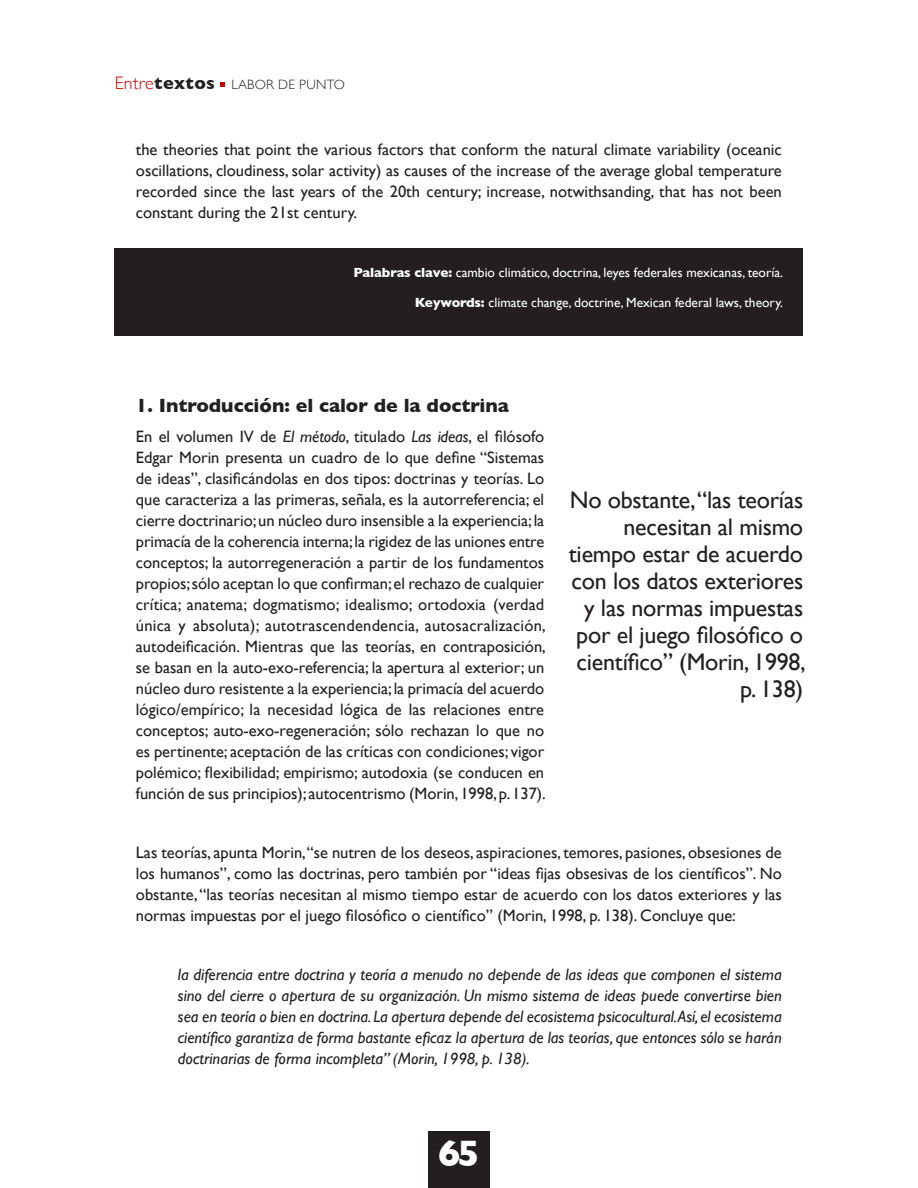
<style>
.page{position:relative;width:918px;height:1188px;background:#fff}
.page>*{position:absolute;margin:0;border:0;box-sizing:border-box;transform-origin:0 0}
.t1{font:700 37.5px "Gill Sans";color:#fff}
._7_BalazosA{font:24px/27px "Gill Sans";letter-spacing:-.01em;color:#231f20;text-align:right}
._2_SUBTITULOS{font:700 19.5px "Gill Sans";color:#231f20}
._1_CUERPO_GENERAL{font:16.5px/21px "Gill Sans";color:#231f20;text-align:justify}
._6_Citas_varias{font:italic 16.5px/21px "Gill Sans";color:#231f20;text-align:justify}
._4_PALABRAS_CLAVE{font:13.5px "Gill Sans";color:#fff}
.t2{font:300 13.5px "Gill Sans";letter-spacing:.02em;color:#231f20}
.s1{font-size:18px;color:#c90000}
.s2{font-weight:700;font-size:18px}
.s3{font-weight:700}
.s4{font-style:italic}
</style>
<div class="page">
<svg style="left:221px;top:82px;width:4px;height:4px"></svg>
<div style="left:428px;top:1131px;width:61px;height:57px;background:#231f20"></div>
<div style="left:115px;top:248px;width:688px;height:88px;background:#231f20"></div>
<p class="t2" style="left:115px;top:74px;width:232px"><span class="s1">Entre</span><span class="s2">textos</span> LABOR DE PUNTO</p>
<p class="_1_CUERPO_GENERAL" style="left:136px;top:139px;width:647px">the theories that point the various factors that conform the natural climate variability (oceanic oscillations, cloudiness, solar activity) as causes of the increase of the average global temperature recorded since the last years of the 20th century; increase, notwithsanding, that has not been constant during the 21st century.</p>
<p class="_4_PALABRAS_CLAVE" style="left:354px;top:265px;width:431px"><span class="s3">Palabras clave:</span> cambio climático, doctrina, leyes federales mexicanas, teoría.</p>
<p class="_4_PALABRAS_CLAVE" style="left:415px;top:294px;width:370px"><span class="s3">Keywords:</span> climate change, doctrine, Mexican federal laws, theory.</p>
<p class="_2_SUBTITULOS" style="left:136px;top:390px;width:374px">1. Introducción: el calor de la doctrina</p>
<p class="_1_CUERPO_GENERAL" style="left:136px;top:426px;width:412px">En el volumen IV de <span class="s4">El método</span>, titulado <span class="s4">Las ideas</span>, el filósofo Edgar Morin presenta un cuadro de lo que define “Sistemas de ideas”, clasificándolas en dos tipos: doctrinas y teorías. Lo que caracteriza a las primeras, señala, es la autorreferencia; el cierre doctrinario; un núcleo duro insensible a la experiencia; la primacía de la coherencia interna; la rigidez de las uniones entre conceptos; la autorregeneración a partir de los fundamentos propios; sólo aceptan lo que confirman; el rechazo de cualquier crítica; anatema; dogmatismo; idealismo; ortodoxia (verdad única y absoluta); autotrascendendencia, autosacralización, autodeificación. Mientras que las teorías, en contraposición, se basan en la auto-exo-referencia; la apertura al exterior; un núcleo duro resistente a la experiencia; la primacía del acuerdo lógico/empírico; la necesidad lógica de las relaciones entre conceptos; auto-exo-regeneración; sólo rechazan lo que no es pertinente; aceptación de las críticas con condiciones; vigor polémico; flexibilidad; empirismo; autodoxia (se conducen en función de sus principios); autocentrismo (Morin, 1998, p. 137).</p>
<p class="_7_BalazosA" style="left:569px;top:486px;width:238px">No obstante,“las teorías necesitan al mismo tiempo estar de acuerdo con los datos exteriores y las normas impuestas por el juego filosófico o científico” (Morin, 1998, p. 138)</p>
<p class="_1_CUERPO_GENERAL" style="left:136px;top:842px;width:647px">Las teorías, apunta Morin,“se nutren de los deseos, aspiraciones, temores, pasiones, obsesiones de los humanos”, como las doctrinas, pero también por “ideas fijas obsesivas de los científicos”. No obstante, “las teorías necesitan al mismo tiempo estar de acuerdo con los datos exteriores y las normas impuestas por el juego filosófico o científico” (Morin, 1998, p. 138). Concluye que:</p>
<p class="_6_Citas_varias" style="left:178px;top:964px;width:605px">la diferencia entre doctrina y teoría a menudo no depende de las ideas que componen el sistema sino del cierre o apertura de su organización. Un mismo sistema de ideas puede convertirse bien sea en teoría o bien en doctrina. La apertura depende del ecosistema psicocultural.Así, el ecosistema científico garantiza de forma bastante eficaz la apertura de las teorías, que entonces sólo se harán doctrinarias de forma incompleta” (Morin, 1998, p. 138).</p>
<h1 class="t1" style="left:438px;top:1124px;width:43px">65</h1>
</div>
